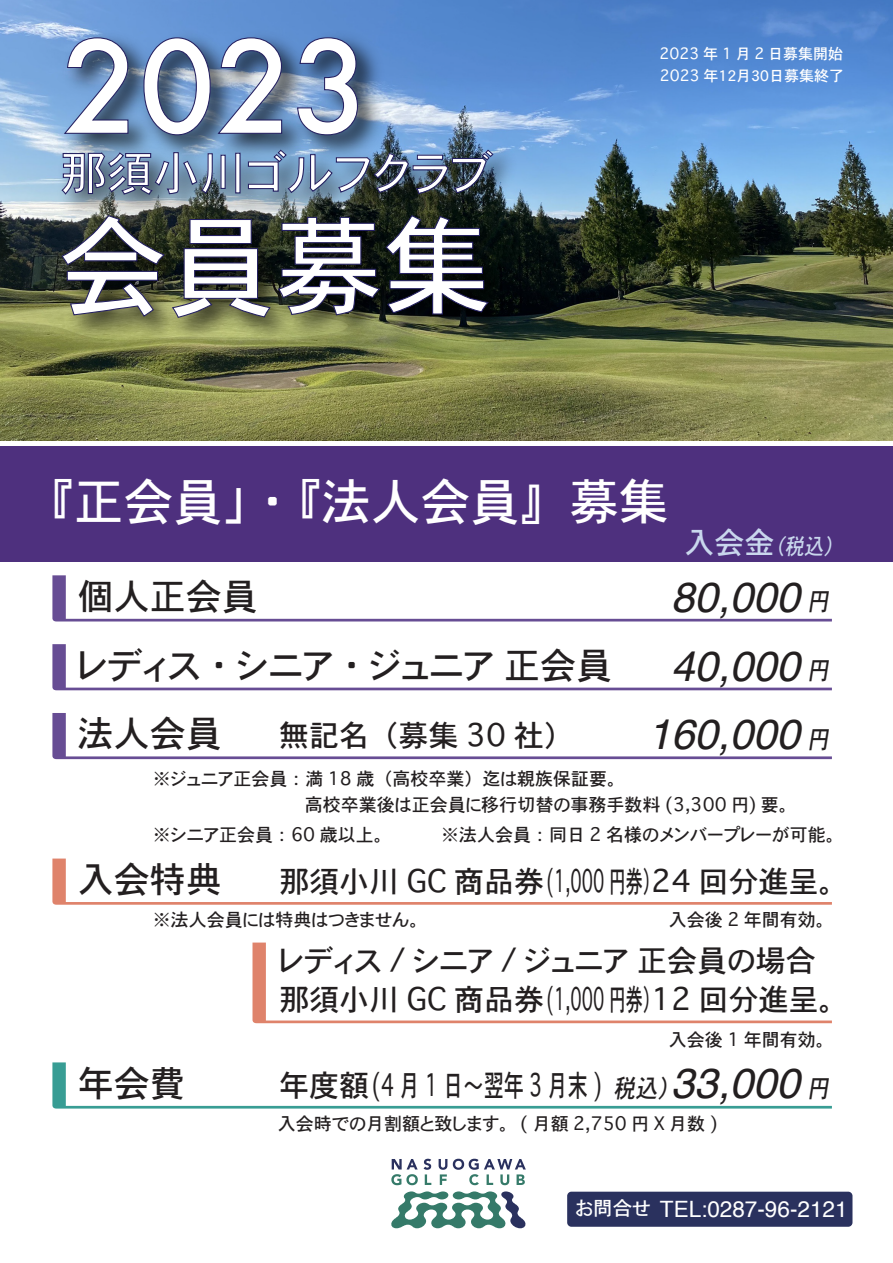
<style>
.page{position:relative;width:893px;height:1263px;background:#fff}
.page>*{position:absolute;margin:0;border:0;box-sizing:border-box;transform-origin:0 0}
.t1{font:500 124.5px "Futura";color:#fff}
.t2{font:108px "Osaka";color:#fff}
.t3{font:49.5px "Osaka";color:#fff}
.t4{font:46.5px "Osaka";color:#fff}
.t5{font:italic 42px "Helvetica";color:#231f20}
.t6{font:36px "Osaka";color:#231f20}
.t7{font:30px/39.6px "Osaka";color:#231f20}
.t8{font:30px "Osaka";color:#231f20;scale:.57 1}
.t9{font:30px "Osaka";color:#c9d7ed}
.t10{font:italic 25.2px "Osaka";color:#231f20;scale:.87 1}
.t11{font:22.5px "Helvetica";color:#fff}
.t12{font:italic 22.2px "Osaka";color:#c9d7ed;scale:.87 1}
.t13{font:18px/26.7px "Osaka";color:#231f20}
.t14{font:15px "Osaka";color:#fff}
.s1{font-family:"Osaka";font-size:25.2px}
.s2{font-family:"Osaka";font-size:19.5px}
</style>
<div class="page">
<img style="left:0;top:0;width:893px;height:441px">
<div style="left:0;top:445px;width:893px;height:117px;background:#4e307e"></div>
<div style="left:567px;top:1192px;width:285px;height:35px;background:#2a315e;border-radius:4px"></div>
<img style="left:49px;top:11px;width:354px;height:126px">
<svg style="left:63px;top:37px;width:66px;height:98px;background:#5b7ca8"></svg>
<svg style="left:143px;top:37px;width:140px;height:99px;background:#5e79a0"></svg>
<svg style="left:296px;top:37px;width:63px;height:99px;background:#5b79a5"></svg>
<img style="left:46px;top:199px;width:479px;height:163px">
<svg style="left:61px;top:233px;width:429px;height:86px;background:#232722"></svg>
<img style="left:47px;top:137px;width:480px;height:96px">
<svg style="left:61px;top:151px;width:180px;height:45px;background:#667fa0"></svg>
<img style="left:247px;top:149px;width:247px;height:46px">
<svg style="left:52px;top:575px;width:780px;height:46px"></svg>
<svg style="left:52px;top:644px;width:780px;height:46px"></svg>
<svg style="left:52px;top:713px;width:780px;height:46px"></svg>
<svg style="left:52px;top:858px;width:780px;height:47px"></svg>
<svg style="left:52px;top:1062px;width:780px;height:46px"></svg>
<svg style="left:252px;top:942px;width:580px;height:81px"></svg>
<svg style="left:391px;top:1159px;width:27px;height:26px"></svg>
<svg style="left:424px;top:1159px;width:7px;height:26px"></svg>
<svg style="left:439px;top:1159px;width:8px;height:26px"></svg>
<svg style="left:453px;top:1159px;width:73px;height:26px"></svg>
<svg style="left:391px;top:1191px;width:135px;height:37px"></svg>
<h1 class="t1" style="left:62px;top:2px;width:309px">2023</h1>
<h3 class="t4" style="left:60px;top:143px;width:435px">那須小川ゴルフクラブ</h3>
<h2 class="t2" style="left:59px;top:196px;width:434px">会員募集</h2>
<p class="t14" style="left:659px;top:44px;width:185px">2023 年 1 月 2 日募集開始</p>
<p class="t14" style="left:660px;top:66px;width:186px">2023 年１２月３０日募集終了</p>
<h3 class="t3" style="left:50px;top:470px;width:620px">『正会員」・『法人会員』募集</h3>
<h3 class="t6" style="left:78px;top:573px;width:182px">個人正会員</h3>
<h3 class="t9" style="left:684px;top:523px;width:91px">入会金</h3>
<p class="t12" style="left:775px;top:532px;width:73px">（税込）</p>
<h3 class="t5" style="left:671px;top:564px;width:130px">80,000</h3>
<h3 class="t10" style="left:807px;top:585px;width:32px">円</h3>
<h3 class="t6" style="left:78px;top:641px;width:536px">レディス・シニア・ジュニア 正会員</h3>
<h3 class="t5" style="left:671px;top:633px;width:164px">40,000 <span class="s1">円</span></h3>
<h3 class="t6" style="left:78px;top:710px;width:146px">法人会員</h3>
<h3 class="t7" style="left:279px;top:715px;width:91px">無記名</h3>
<h3 class="t7" style="left:384px;top:715px;width:177px">（募集 30 社）</h3>
<h3 class="t5" style="left:648px;top:701px;width:187px">160,000 <span class="s1">円</span></h3>
<p class="t13" style="left:305px;top:764px;width:488px;text-indent:-152px">※ジュニア正会員：満 18 歳（高校卒業）迄は親族保証要。<br>高校卒業後は正会員に移行切替の事務手数料 (3,300 円) 要。</p>
<p class="t13" style="left:153px;top:821px;width:234px">※シニア正会員： 60 歳以上。</p>
<p class="t13" style="left:441px;top:821px;width:398px">※法人会員：同日 2 名様のメンバープレーが可能。</p>
<h3 class="t6" style="left:78px;top:856px;width:146px">入会特典</h3>
<h3 class="t7" style="left:279px;top:860px;width:561px">那須小川 GC 商品券　　　　　　　　　　　　24 回分進呈。</h3>
<h3 class="t8" style="left:546px;top:862px;width:186px">(1,000 円券）</h3>
<p class="t13" style="left:153px;top:906px;width:270px">※法人会員には特典はつきません。</p>
<p class="t13" style="left:669px;top:906px;width:160px">入会後 2 年間有効。</p>
<h3 class="t7" style="left:546px;top:939px;width:271px;text-indent:-267px">レディス / シニア / ジュニア 正会員の場合(1,000 円券）</h3>
<h3 class="t7" style="left:279px;top:979px;width:561px">那須小川 GC 商品券　　　　　　　　　　　　12 回分進呈。</h3>
<h3 class="t6" style="left:78px;top:1060px;width:110px">年会費</h3>
<p class="t13" style="left:669px;top:1025px;width:160px">入会後 1 年間有効。</p>
<h3 class="t5" style="left:614px;top:1050px;width:221px"><span class="s1">税込）</span>33,000 <span class="s1">円</span></h3>
<h3 class="t7" style="left:279px;top:1064px;width:330px">年度額(4 月 1 日〜翌年 3 月末 )　</h3>
<p class="t13" style="left:278px;top:1110px;width:441px">入会時での月割額と致します。 ( 月額 2,750 円 X 月数 )</p>
<p class="t11" style="left:576px;top:1191px;width:273px"><span class="s2">お問合せ</span> TEL:0287-96-2121</p>
</div>
